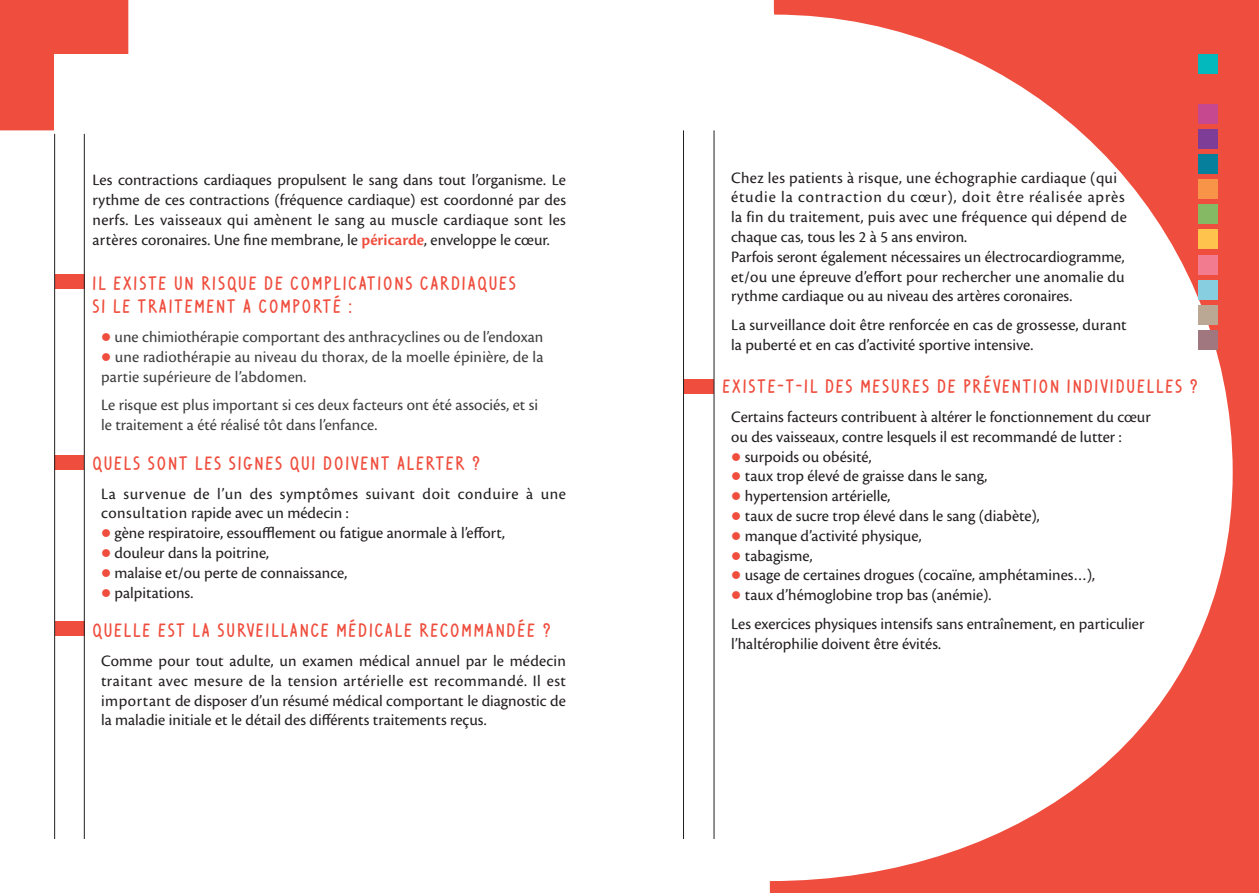
<style>
.page{position:relative;width:1259px;height:893px;background:#fff}
.page>*{position:absolute;margin:0;border:0;box-sizing:border-box;transform-origin:0 0}
.t1{font:500 19.5px "Ventura Edding";letter-spacing:.1em;color:#ef4d3d}
.t2{font:16.5px/19.8px "Cronos Pro";color:#231f20;text-align:justify}
.t3{font:16.5px/19.8px "Cronos Pro";color:#3e3e3f}
.t4{font:16.5px "Cronos Pro";letter-spacing:.02em;color:#231f20}
.t5{font:16.5px/19.8px "Cronos Pro";letter-spacing:.035em;color:#231f20}
.t6{font:16.5px "Cronos Pro";letter-spacing:.055em;color:#231f20}
.s1{font-weight:600;color:#ef4d3d}
.s2{color:#ef4d3d}
</style>
<div class="page">
<div style="left:55px;top:275px;width:29px;height:14px;background:#ef4d3d"></div>
<div style="left:55px;top:455px;width:29px;height:15px;background:#ef4d3d"></div>
<div style="left:55px;top:621px;width:29px;height:15px;background:#ef4d3d"></div>
<hr style="left:54px;top:134px;width:1px;height:705px;background:#231f20">
<hr style="left:84px;top:134px;width:1px;height:705px;background:#231f20">
<svg style="left:0;top:0;width:128px;height:130px"></svg>
<div style="left:683px;top:379px;width:31px;height:14px;background:#ef4d3d"></div>
<hr style="left:683px;top:130px;width:1px;height:709px;background:#231f20">
<hr style="left:714px;top:130px;width:1px;height:709px;background:#231f20">
<svg style="left:770px;top:0;width:489px;height:893px"></svg>
<div style="left:1198px;top:179px;width:19px;height:20px;background:#f79447"></div>
<div style="left:1198px;top:54px;width:19px;height:19px;background:#03b9bd"></div>
<div style="left:1198px;top:79px;width:19px;height:20px;background:#ef4d3d"></div>
<div style="left:1198px;top:230px;width:19px;height:19px;background:#fec34d"></div>
<div style="left:1198px;top:129px;width:19px;height:20px;background:#7e3e98"></div>
<div style="left:1198px;top:305px;width:19px;height:19px;background:#baa895"></div>
<div style="left:1198px;top:255px;width:19px;height:19px;background:#f27b8f"></div>
<div style="left:1198px;top:205px;width:19px;height:19px;background:#85b964"></div>
<div style="left:1198px;top:280px;width:19px;height:19px;background:#87cee0"></div>
<div style="left:1198px;top:104px;width:19px;height:20px;background:#c6498f"></div>
<div style="left:1198px;top:330px;width:19px;height:20px;background:#a0767f"></div>
<div style="left:1198px;top:154px;width:19px;height:20px;background:#057f9c"></div>
<p class="t2" style="left:92px;top:170px;width:475px">Les contractions cardiaques propulsent le sang dans tout l’organisme. Le rythme de ces contractions (fréquence cardiaque) est coordonné par des nerfs. Les vaisseaux qui amènent le sang au muscle cardiaque sont les artères coronaires. Une fine membrane, le <span class="s1">péricarde</span>, enveloppe le cœur.</p>
<p class="t1" style="left:92px;top:272px;width:425px">IL EXISTE UN RISQUE DE COMPLICATIONS CARDIAQUES</p>
<p class="t1" style="left:92px;top:295px;width:261px">SI LE TRAITEMENT A COMPORTÉ :</p>
<p class="t3" style="left:101px;top:327px;width:444px"><span class="s2">●</span> une chimiothérapie comportant des anthracyclines ou de l’endoxan</p>
<p class="t3" style="left:101px;top:347px;width:444px"><span class="s2">●</span> une radiothérapie au niveau du thorax, de la moelle épinière, de la partie supérieure de l’abdomen.</p>
<p class="t3" style="left:101px;top:395px;width:438px">Le risque est plus important si ces deux facteurs ont été associés, et si</p>
<p class="t3" style="left:101px;top:415px;width:278px">le traitement a été réalisé tôt dans l’enfance.</p>
<p class="t1" style="left:92px;top:452px;width:389px">QUELS SONT LES SIGNES QUI DOIVENT ALERTER ?</p>
<p class="t5" style="left:101px;top:484px;width:466px">La survenue de l’un des symptômes suivant doit conduire à une consultation rapide avec un médecin :</p>
<p class="t2" style="left:101px;top:523px;width:405px"><span class="s2">●</span> gène respiratoire, essoufflement ou fatigue anormale à l’effort,</p>
<p class="t2" style="left:101px;top:543px;width:170px"><span class="s2">●</span> douleur dans la poitrine,</p>
<p class="t2" style="left:101px;top:563px;width:248px"><span class="s2">●</span> malaise et/ou perte de connaissance,</p>
<p class="t2" style="left:101px;top:583px;width:94px"><span class="s2">●</span> palpitations.</p>
<p class="t1" style="left:92px;top:619px;width:460px">QUELLE EST LA SURVEILLANCE MÉDICALE RECOMMANDÉE ?</p>
<p class="t2" style="left:101px;top:651px;width:466px">Comme pour tout adulte, un examen médical annuel par le médecin traitant avec mesure de la tension artérielle est recommandé. Il est important de disposer d’un résumé médical comportant le diagnostic de la maladie initiale et le détail des différents traitements reçus.</p>
<p class="t4" style="left:731px;top:168px;width:387px">Chez les patients à risque, une échographie cardiaque (qui</p>
<p class="t6" style="left:731px;top:188px;width:395px">étudie la contraction du cœur), doit être réalisée après</p>
<p class="t4" style="left:731px;top:208px;width:397px">la fin du traitement, puis avec une fréquence qui dépend de</p>
<p class="t2" style="left:731px;top:227px;width:237px">chaque cas, tous les 2 à 5 ans environ.</p>
<p class="t2" style="left:731px;top:247px;width:395px">Parfois seront également nécessaires un électrocardiogramme,</p>
<p class="t2" style="left:731px;top:267px;width:395px">et/ou une épreuve d’effort pour rechercher une anomalie du</p>
<p class="t2" style="left:731px;top:286px;width:343px">rythme cardiaque ou au niveau des artères coronaires.</p>
<p class="t2" style="left:731px;top:315px;width:397px">La surveillance doit être renforcée en cas de grossesse, durant</p>
<p class="t2" style="left:731px;top:335px;width:304px">la puberté et en cas d’activité sportive intensive.</p>
<p class="t1" style="left:722px;top:375px;width:477px">EXISTE-T-IL DES MESURES DE PRÉVENTION INDIVIDUELLES ?</p>
<p class="t2" style="left:731px;top:407px;width:421px">Certains facteurs contribuent à altérer le fonctionnement du cœur</p>
<p class="t2" style="left:731px;top:427px;width:392px">ou des vaisseaux, contre lesquels il est recommandé de lutter :</p>
<p class="t2" style="left:731px;top:447px;width:142px"><span class="s2">●</span> surpoids ou obésité,</p>
<p class="t2" style="left:731px;top:466px;width:258px"><span class="s2">●</span> taux trop élevé de graisse dans le sang,</p>
<p class="t2" style="left:731px;top:486px;width:161px"><span class="s2">●</span> hypertension artérielle,</p>
<p class="t2" style="left:731px;top:506px;width:310px"><span class="s2">●</span> taux de sucre trop élevé dans le sang (diabète),</p>
<p class="t2" style="left:731px;top:526px;width:192px"><span class="s2">●</span> manque d’activité physique,</p>
<p class="t2" style="left:731px;top:546px;width:83px"><span class="s2">●</span> tabagisme,</p>
<p class="t2" style="left:731px;top:565px;width:365px"><span class="s2">●</span> usage de certaines drogues (cocaïne, amphétamines…),</p>
<p class="t2" style="left:731px;top:585px;width:262px"><span class="s2">●</span> taux d’hémoglobine trop bas (anémie).</p>
<p class="t2" style="left:731px;top:614px;width:415px">Les exercices physiques intensifs sans entraînement, en particulier</p>
<p class="t2" style="left:731px;top:634px;width:211px">l’haltérophilie doivent être évités.</p>
</div>
